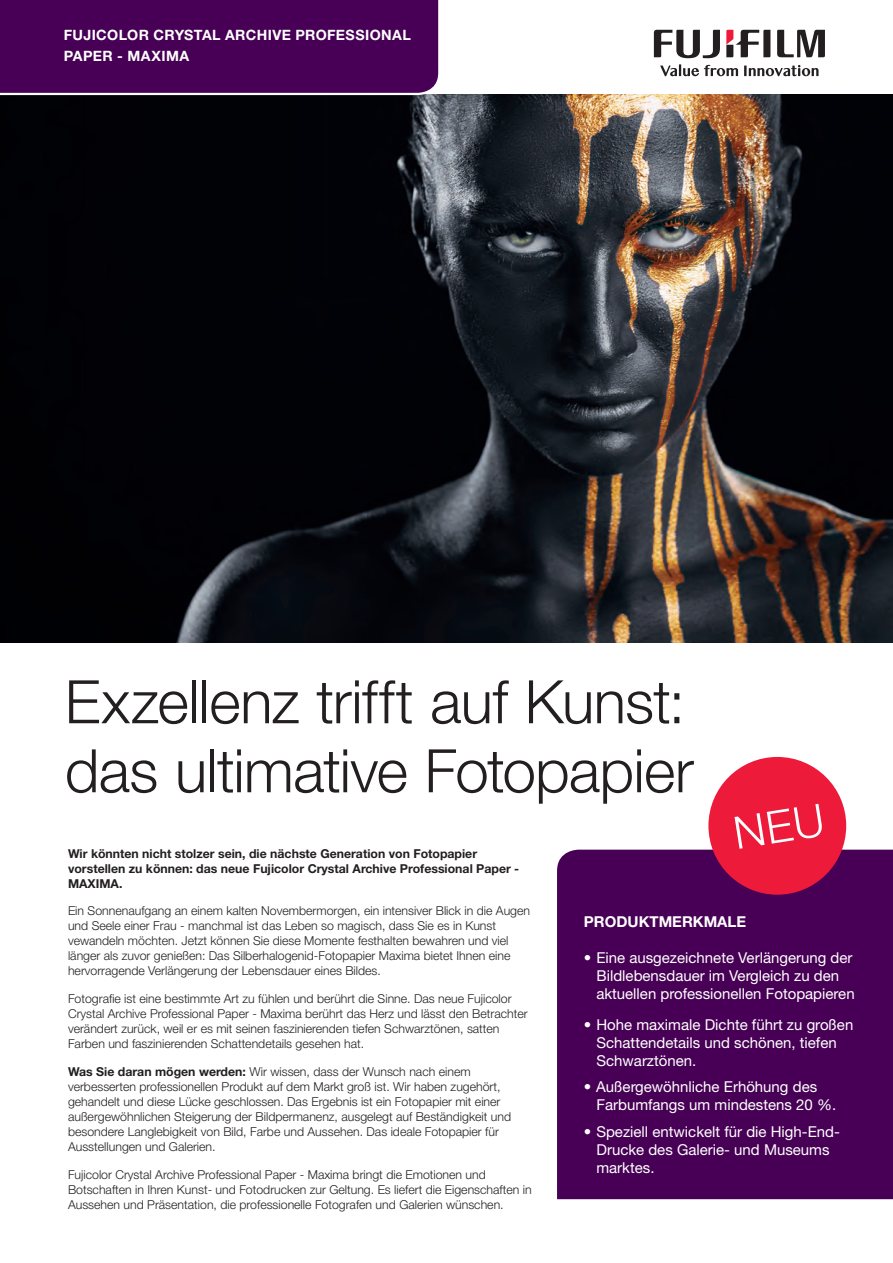
<style>
.page{position:relative;width:893px;height:1263px;background:#fff}
.page>*{position:absolute;margin:0;border:0;box-sizing:border-box;transform-origin:0 0}
.t1{font:300 60px/69px "Helvetica Neue LT Pro";letter-spacing:-.01em;color:#231f20}
.t2{font:15px/18px "Helvetica Neue LT Pro";color:#fff}
.t3{font:700 15px "Helvetica Neue LT Pro";color:#fff}
.t4{font:700 14.25px/21px "Helvetica Neue LT Pro";letter-spacing:.03em;color:#fff}
.t5{font:300 12.3px/15px "Helvetica Neue LT Pro";color:#231f20}
.t6{font:700 12.3px/15px "Helvetica Neue LT Pro";color:#231f20}
.s1{font-weight:700}
</style>
<div class="page">
<div style="left:557px;top:850px;width:336px;height:349px;background:#470055"></div>
<svg style="left:777px;top:30px;width:48px;height:27px"></svg>
<svg style="left:654px;top:30px;width:66px;height:28px"></svg>
<svg style="left:726px;top:30px;width:44px;height:27px"></svg>
<svg style="left:660px;top:64px;width:78px;height:12px"></svg>
<svg style="left:744px;top:65px;width:74px;height:11px"></svg>
<img style="left:0;top:95px;width:893px;height:547px">
<div style="left:0;top:0;width:442px;height:96px;background:#470055"></div>
<div style="left:708px;top:757px;width:138px;height:138px;background:#ed1a3a;border-radius:50%"></div>
<p class="t4" style="left:64px;top:24px;width:349px">FUJICOLOR CRYSTAL ARCHIVE PROFESSIONAL<br>PAPER - MAXIMA</p>
<h1 class="t1" style="left:65px;top:666px;width:630px">Exzellenz trifft auf Kunst: das ultimative Fotopapier</h1>
<p class="t6" style="left:68px;top:845px;width:453px">Wir könnten nicht stolzer sein, die nächste Generation von Fotopapier vorstellen zu können: das neue Fujicolor Crystal Archive Professional Paper -<br>MAXIMA.</p>
<p class="t5" style="left:68px;top:903px;width:464px">Ein Sonnenaufgang an einem kalten Novembermorgen, ein intensiver Blick in die Augen und Seele einer Frau - manchmal ist das Leben so magisch, dass Sie es in Kunst vewandeln möchten. Jetzt können Sie diese Momente festhalten bewahren und viel länger als zuvor genießen: Das Silberhalogenid-Fotopapier Maxima bietet Ihnen eine hervorragende Verlängerung der Lebensdauer eines Bildes.</p>
<p class="t5" style="left:68px;top:991px;width:461px">Fotografie ist eine bestimmte Art zu fühlen und berührt die Sinne. Das neue Fujicolor Crystal Archive Professional Paper - Maxima berührt das Herz und lässt den Betrachter verändert zurück, weil er es mit seinen faszinierenden tiefen Schwarztönen, satten Farben und faszinierenden Schattendetails gesehen hat.</p>
<p class="t5" style="left:68px;top:1064px;width:445px"><span class="s1">Was Sie daran mögen werden:</span> Wir wissen, dass der Wunsch nach einem verbesserten professionellen Produkt auf dem Markt groß ist. Wir haben zugehört, gehandelt und diese Lücke geschlossen. Das Ergebnis ist ein Fotopapier mit einer außergewöhnlichen Steigerung der Bildpermanenz, ausgelegt auf Beständigkeit und besondere Langlebigkeit von Bild, Farbe und Aussehen. Das ideale Fotopapier für Ausstellungen und Galerien.</p>
<p class="t5" style="left:68px;top:1166px;width:465px">Fujicolor Crystal Archive Professional Paper - Maxima bringt die Emotionen und<br>Botschaften in Ihren Kunst- und Fotodrucken zur Geltung. Es liefert die Eigenschaften in<br>Aussehen und Präsentation, die professionelle Fotografen und Galerien wünschen.</p>
<p class="t3" style="left:584px;top:912px;width:164px">PRODUKTMERKMALE</p>
<p class="t2" style="left:596px;top:948px;width:260px;text-indent:-12px">• Eine ausgezeichnete Verlängerung der<br>Bildlebensdauer im Vergleich zu den aktuellen professionellen Fotopapieren</p>
<p class="t2" style="left:596px;top:1015px;width:258px;text-indent:-13px">• Hohe maximale Dichte führt zu großen<br>Schattendetails und schönen, tiefen<br>Schwarztönen.</p>
<p class="t2" style="left:596px;top:1077px;width:241px;text-indent:-13px">• Außergewöhnliche Erhöhung des<br>Farbumfangs um mindestens 20 %.</p>
<p class="t2" style="left:596px;top:1122px;width:245px;text-indent:-13px">• Speziell entwickelt für die High-End-<br>Drucke des Galerie- und Museums marktes.</p>
</div>
